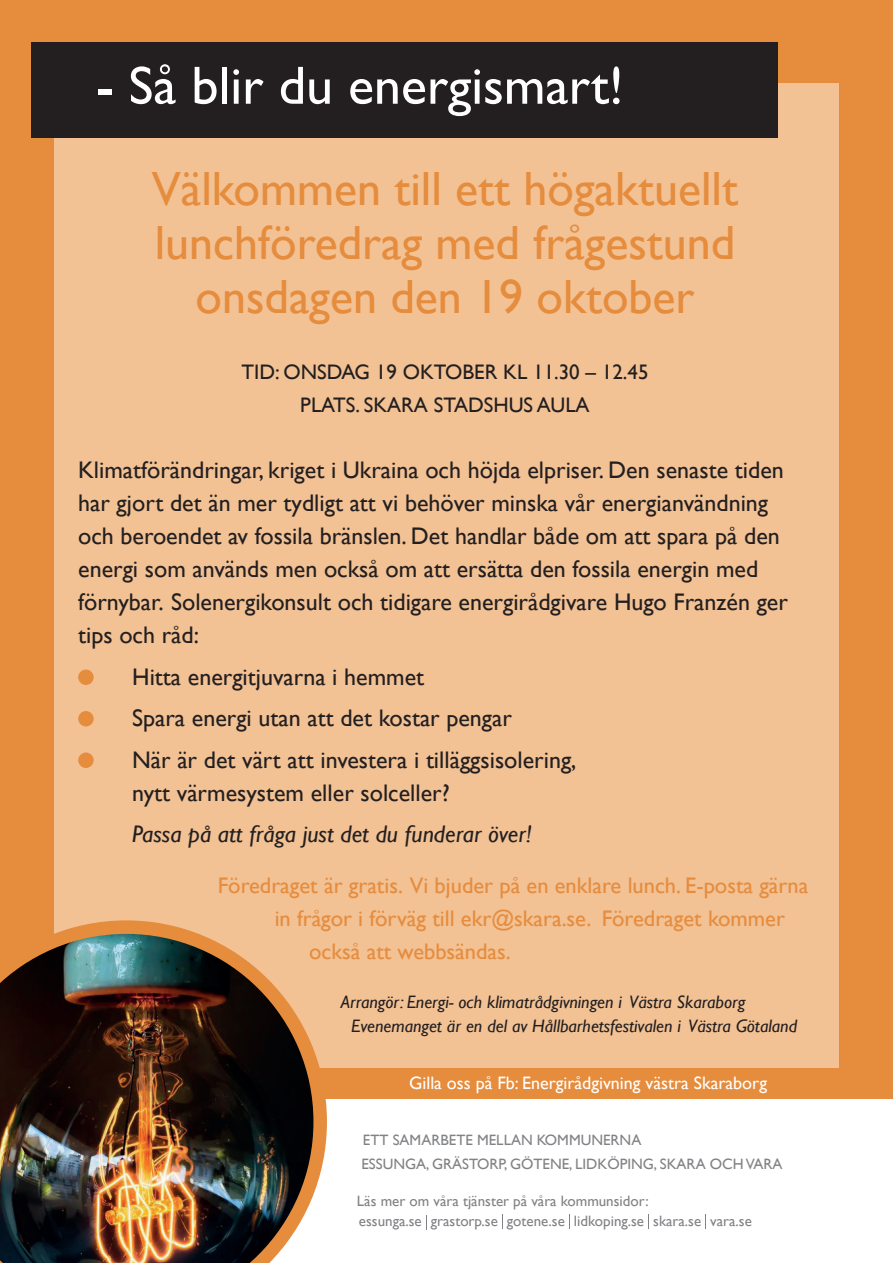
<style>
.page{position:relative;width:893px;height:1263px;background:#fff}
.page>*{position:absolute;margin:0;border:0;box-sizing:border-box;transform-origin:0 0}
.t1{font:54px "Gill Sans";color:#fff}
.t2{font:48px/54px "Gill Sans";color:#e58c3d;text-align:center}
.t3{font:24px/33px "Gill Sans";color:#231f20}
.t4{font:italic 24px "Gill Sans";color:#231f20}
.t5{font:22.5px "Gill Sans";color:#e58c3d}
.t6{font:21px/33px "Gill Sans";color:#231f20;text-align:center}
.t7{font:italic 18px/24px "Gill Sans";color:#231f20}
.t8{font:18px "Gill Sans";color:#fff}
.t9{font:15px/24px "Gill Sans";color:#808285}
</style>
<div class="page">
<div style="left:0;top:0;width:893px;height:1099px;background:#e58c3d"></div>
<div style="left:54px;top:83px;width:785px;height:984px;background:#f2c194"></div>
<div style="left:31px;top:42px;width:746px;height:96px;background:#231f20"></div>
<img style="left:0;top:920px;width:327px;height:343px">
<div style="left:78px;top:669px;width:16px;height:16px;background:#e58c3d;border-radius:50%"></div>
<div style="left:78px;top:711px;width:16px;height:15px;background:#e58c3d;border-radius:50%"></div>
<div style="left:78px;top:752px;width:16px;height:16px;background:#e58c3d;border-radius:50%"></div>
<svg style="left:426px;top:1215px;width:1px;height:15px"></svg>
<svg style="left:502px;top:1214px;width:1px;height:15px"></svg>
<svg style="left:569px;top:1214px;width:1px;height:14px"></svg>
<svg style="left:648px;top:1214px;width:1px;height:15px"></svg>
<svg style="left:705px;top:1214px;width:1px;height:14px"></svg>
<h1 class="t1" style="left:96px;top:54px;width:529px">- Så blir du energismart!</h1>
<h2 class="t2" style="left:152px;top:163px;width:588px">Välkommen till ett högaktuellt lunchföredrag med frågestund onsdagen den 19 oktober</h2>
<p class="t6" style="left:241px;top:356px;width:409px">TID: ONSDAG 19 OKTOBER KL 11.30 – 12.45<br>PLATS. SKARA STADSHUS AULA</p>
<p class="t3" style="left:78px;top:454px;width:711px">Klimatförändringar, kriget i Ukraina och höjda elpriser. Den senaste tiden har gjort det än mer tydligt att vi behöver minska vår energianvändning och beroendet av fossila bränslen. Det handlar både om att spara på den energi som används men också om att ersätta den fossila energin med förnybar. Solenergikonsult och tidigare energirådgivare Hugo Franzén ger tips och råd:</p>
<p class="t3" style="left:132px;top:656px;width:446px;line-height:41.5px">Hitta energitjuvarna i hemmet<br>Spara energi utan att det kostar pengar<br>När är det värt att investera i tilläggsisolering,</p>
<p class="t3" style="left:132px;top:777px;width:319px">nytt värmesystem eller solceller?</p>
<p class="t4" style="left:132px;top:820px;width:401px">Passa på att fråga just det du funderar över!</p>
<p class="t5" style="left:218px;top:872px;width:592px">Föredraget är gratis. Vi bjuder på en enklare lunch. E-posta gärna</p>
<p class="t5" style="left:275px;top:905px;width:512px">in frågor i förväg till ekr@skara.se. Föredraget kommer</p>
<p class="t5" style="left:309px;top:938px;width:203px">också att webbsändas.</p>
<p class="t7" style="left:351px;top:990px;width:447px;text-indent:-10px">Arrangör: Energi- och klimatrådgivningen i Västra Skaraborg<br>Evenemanget är en del av Hållbarhetsfestivalen i Västra Götaland</p>
<p class="t8" style="left:409px;top:1073px;width:359px">Gilla oss på Fb: Energirådgivning västra Skaraborg</p>
<p class="t9" style="left:361px;top:1128px;width:423px">ETT SAMARBETE MELLAN KOMMUNERNA<br>ESSUNGA, GRÄSTORP, GÖTENE, LIDKÖPING, SKARA OCH VARA</p>
<p class="t9" style="left:357px;top:1192px;width:396px;line-height:19.5px">Läs mer om våra tjänster på våra kommunsidor:<br>essunga.se grastorp.se gotene.se lidkoping.se skara.se vara.se</p>
</div>
